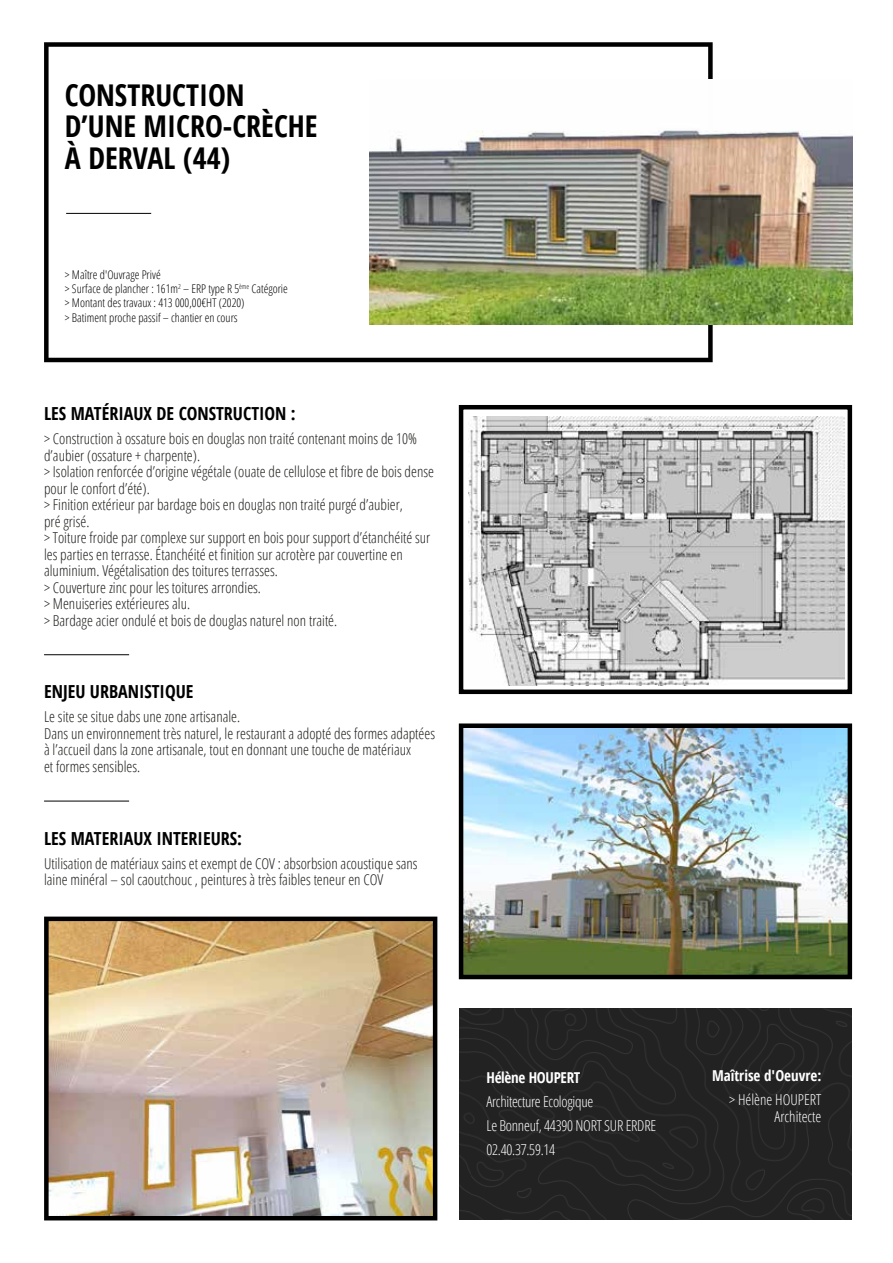
<style>
.page{position:relative;width:893px;height:1263px;background:#fff}
.page>*{position:absolute;margin:0;border:0;box-sizing:border-box;transform-origin:0 0}
.t1{font:700 30px/31.5px "Open Sans Condensed";color:#000}
.t2{font:700 18px "Open Sans Condensed";color:#000}
.t3{font:300 15px/16.5px "Open Sans Condensed";color:#1d1d1b}
.t4{font:300 15px/24px "Open Sans Condensed";letter-spacing:-.02em;color:#fff}
.t5{font:300 15px/16.5px "Open Sans Condensed";color:#fff;text-align:right}
.t6{font:700 15px "Open Sans Condensed";color:#fff}
.t7{font:700 15px "Open Sans Condensed";letter-spacing:-.02em;color:#fff}
.t8{font:300 12px/14.4px "Open Sans Condensed";color:#000}
</style>
<div class="page">
<img style="left:468px;top:417px;width:376px;height:268px">
<div style="left:459px;top:405px;width:393px;height:289px;border:4px solid #000"></div>
<img style="left:464px;top:728px;width:383px;height:246px">
<div style="left:459px;top:723px;width:393px;height:256px;border:4px solid #000"></div>
<img style="left:49px;top:921px;width:383px;height:294px">
<div style="left:44px;top:916px;width:393px;height:304px;border:4px solid #000"></div>
<svg style="left:44px;top:42px;width:669px;height:320px"></svg>
<hr style="left:66px;top:213px;width:85px;height:1px;background:#000">
<hr style="left:44px;top:654px;width:85px;height:1px;background:#000">
<hr style="left:44px;top:801px;width:85px;height:1px;background:#000">
<div style="left:459px;top:1008px;width:392px;height:212px;background:#222"></div>
<img style="left:369px;top:79px;width:483px;height:246px">
<h1 class="t1" style="left:65px;top:78px;width:254px">CONSTRUCTION<br>D’UNE MICRO-CRÈCHE<br>À DERVAL (44)</h1>
<p class="t8" style="left:65px;top:267px;width:225px">&gt; Maître d'Ouvrage Privé<br>&gt; Surface de plancher : 161m<sup>2</sup> – ERP type R 5<sup>ème</sup> Catégorie &gt; Montant des travaux : 413 000,00€HT (2020)<br>&gt; Batiment proche passif – chantier en cours</p>
<p class="t2" style="left:44px;top:401px;width:253px">LES MATÉRIAUX DE CONSTRUCTION :</p>
<p class="t3" style="left:44px;top:430px;width:391px">&gt; Construction à ossature bois en douglas non traité contenant moins de 10% d’aubier (ossature + charpente).<br>&gt; Isolation renforcée d’origine végétale (ouate de cellulose et fibre de bois dense pour le confort d’été).<br>&gt; Finition extérieur par bardage bois en douglas non traité purgé d’aubier,<br>pré grisé.<br>&gt; Toiture froide par complexe sur support en bois pour support d’étanchéité sur les parties en terrasse. Étanchéité et finition sur acrotère par couvertine en aluminium. Végétalisation des toitures terrasses.<br>&gt; Couverture zinc pour les toitures arrondies.<br>&gt; Menuiseries extérieures alu.<br>&gt; Bardage acier ondulé et bois de douglas naturel non traité.</p>
<p class="t2" style="left:44px;top:679px;width:151px">ENJEU URBANISTIQUE</p>
<p class="t3" style="left:44px;top:708px;width:392px">Le site se situe dabs une zone artisanale.<br>Dans un environnement très naturel, le restaurant a adopté des formes adaptées à l’accueil dans la zone artisanale, tout en donnant une touche de matériaux<br>et formes sensibles.</p>
<p class="t2" style="left:44px;top:825px;width:200px">LES MATERIAUX INTERIEURS:</p>
<p class="t3" style="left:44px;top:854px;width:375px">Utilisation de matériaux sains et exempt de COV : absorbsion acoustique sans laine minéral – sol caoutchouc , peintures à très faibles teneur en COV</p>
<p class="t7" style="left:486px;top:1067px;width:96px">Hélène HOUPERT</p>
<p class="t4" style="left:486px;top:1089px;width:171px">Architecture Ecologique<br>Le Bonneuf, 44390 NORT SUR ERDRE<br>02.40.37.59.14</p>
<p class="t6" style="left:712px;top:1065px;width:111px">Maîtrise d'Oeuvre:</p>
<p class="t5" style="left:729px;top:1091px;width:94px">&gt; Hélène HOUPERT<br>Architecte</p>
</div>
